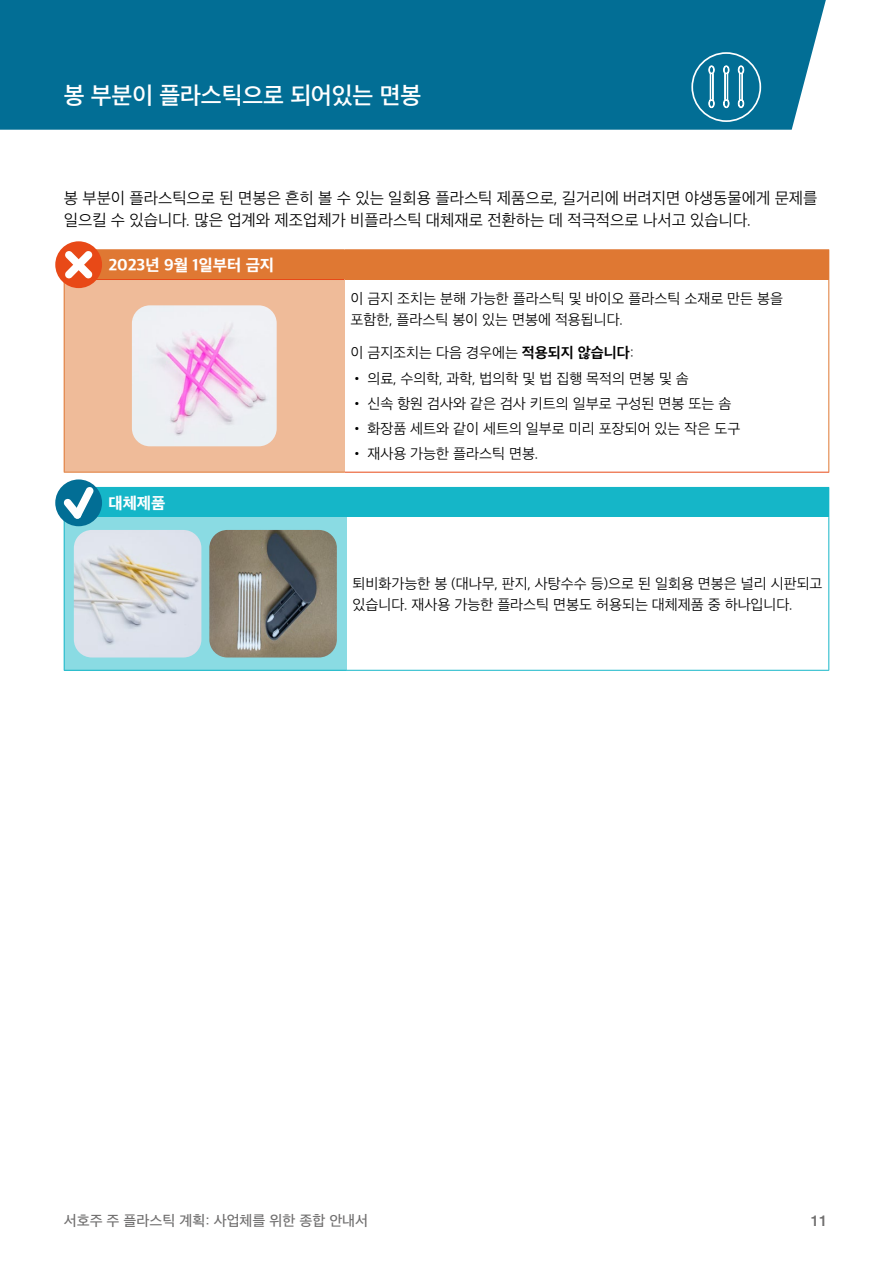
<style>
.page{position:relative;width:893px;height:1263px;background:#fff}
.page>*{position:absolute;margin:0;border:0;box-sizing:border-box;transform-origin:0 0}
.t1{font:600 24px "Apple SD Gothic Neo";color:#fff}
.t2{font:300 16.5px/22.5px "Apple SD Gothic Neo";color:#000}
.t3{font:800 16.5px "Apple SD Gothic Neo";color:#fff}
.t4{font:300 15px/21px "Apple SD Gothic Neo";color:#000}
.t5{font:500 15px "Apple SD Gothic Neo";color:#706f6f}
.t6{font:500 15px "Helvetica Neue LT Std";color:#706f6f}
.s1{font-weight:700}
</style>
<div class="page">
<div style="left:0;top:0;width:826px;height:130px;background:#026e95"></div>
<div style="left:64px;top:250px;width:765px;height:29px;background:#df7833"></div>
<div style="left:64px;top:279px;width:280px;height:193px;background:#efbb99"></div>
<hr style="left:64px;top:249px;width:280px;height:1px;background:#df7833">
<hr style="left:344px;top:249px;width:485px;height:1px;background:#df7833">
<hr style="left:828px;top:279px;width:1px;height:193px;background:#df7833">
<hr style="left:344px;top:472px;width:485px;height:1px;background:#e84917">
<hr style="left:64px;top:279px;width:1px;height:193px;background:#df7833">
<hr style="left:65px;top:279px;width:279px;height:1px;background:#e84917">
<hr style="left:64px;top:472px;width:280px;height:1px;background:#df7833">
<img style="left:132px;top:305px;width:145px;height:141px">
<div style="left:64px;top:487px;width:765px;height:30px;background:#15b6c8"></div>
<div style="left:64px;top:517px;width:283px;height:153px;background:#8adbe3"></div>
<hr style="left:64px;top:517px;width:1px;height:153px;background:#15b6c8">
<hr style="left:828px;top:517px;width:1px;height:153px;background:#15b6c8">
<hr style="left:64px;top:670px;width:283px;height:1px;background:#15b6c8">
<hr style="left:347px;top:670px;width:482px;height:1px;background:#15b6c8">
<img style="left:74px;top:530px;width:127px;height:127px">
<img style="left:209px;top:530px;width:128px;height:127px">
<div style="left:55px;top:241px;width:47px;height:47px;background:#e84917;border-radius:50%"></div>
<svg style="left:65px;top:251px;width:28px;height:28px"></svg>
<div style="left:55px;top:479px;width:47px;height:47px;background:#026e95;border-radius:50%"></div>
<svg style="left:63px;top:487px;width:31px;height:32px"></svg>
<div style="left:692px;top:53px;width:68px;height:68px;background:#026e95;border-radius:50%"></div>
<div style="left:691px;top:52px;width:70px;height:70px;border:2px solid #fff;border-radius:50%"></div>
<svg style="left:708px;top:65px;width:7px;height:43px"></svg>
<svg style="left:723px;top:65px;width:6px;height:43px"></svg>
<svg style="left:738px;top:65px;width:6px;height:43px"></svg>
<h1 class="t1" style="left:64px;top:78px;width:359px">봉 부분이 플라스틱으로 되어있는 면봉</h1>
<p class="t2" style="left:64px;top:186px;width:755px">봉 부분이 플라스틱으로 된 면봉은 흔히 볼 수 있는 일회용 플라스틱 제품으로, 길거리에 버려지면 야생동물에게 문제를 일으킬 수 있습니다. 많은 업계와 제조업체가 비플라스틱 대체재로 전환하는 데 적극적으로 나서고 있습니다.</p>
<p class="t3" style="left:108px;top:253px;width:167px">2023년 9월 1일부터 금지</p>
<p class="t4" style="left:350px;top:287px;width:434px">이 금지 조치는 분해 가능한 플라스틱 및 바이오 플라스틱 소재로 만든 봉을 포함한, 플라스틱 봉이 있는 면봉에 적용됩니다.</p>
<p class="t4" style="left:350px;top:341px;width:285px">이 금지조치는 다음 경우에는 <span class="s1">적용되지 않습니다</span>:</p>
<p class="t4" style="left:350px;top:367px;width:340px">• 의료, 수의학, 과학, 법의학 및 법 집행 목적의 면봉 및 솜</p>
<p class="t4" style="left:350px;top:392px;width:382px">• 신속 항원 검사와 같은 검사 키트의 일부로 구성된 면봉 또는 솜</p>
<p class="t4" style="left:350px;top:417px;width:391px">• 화장품 세트와 같이 세트의 일부로 미리 포장되어 있는 작은 도구</p>
<p class="t4" style="left:350px;top:442px;width:187px">• 재사용 가능한 플라스틱 면봉.</p>
<p class="t3" style="left:108px;top:491px;width:59px">대체제품</p>
<p class="t4" style="left:353px;top:572px;width:472px">퇴비화가능한 봉 (대나무, 판지, 사탕수수 등)으로 된 일회용 면봉은 널리 시판되고 있습니다. 재사용 가능한 플라스틱 면봉도 허용되는 대체제품 중 하나입니다.</p>
<p class="t5" style="left:64px;top:1210px;width:306px">서호주 주 플라스틱 계획: 사업체를 위한 종합 안내서</p>
<p class="t6" style="left:811px;top:1212px;width:18px">11</p>
</div>
